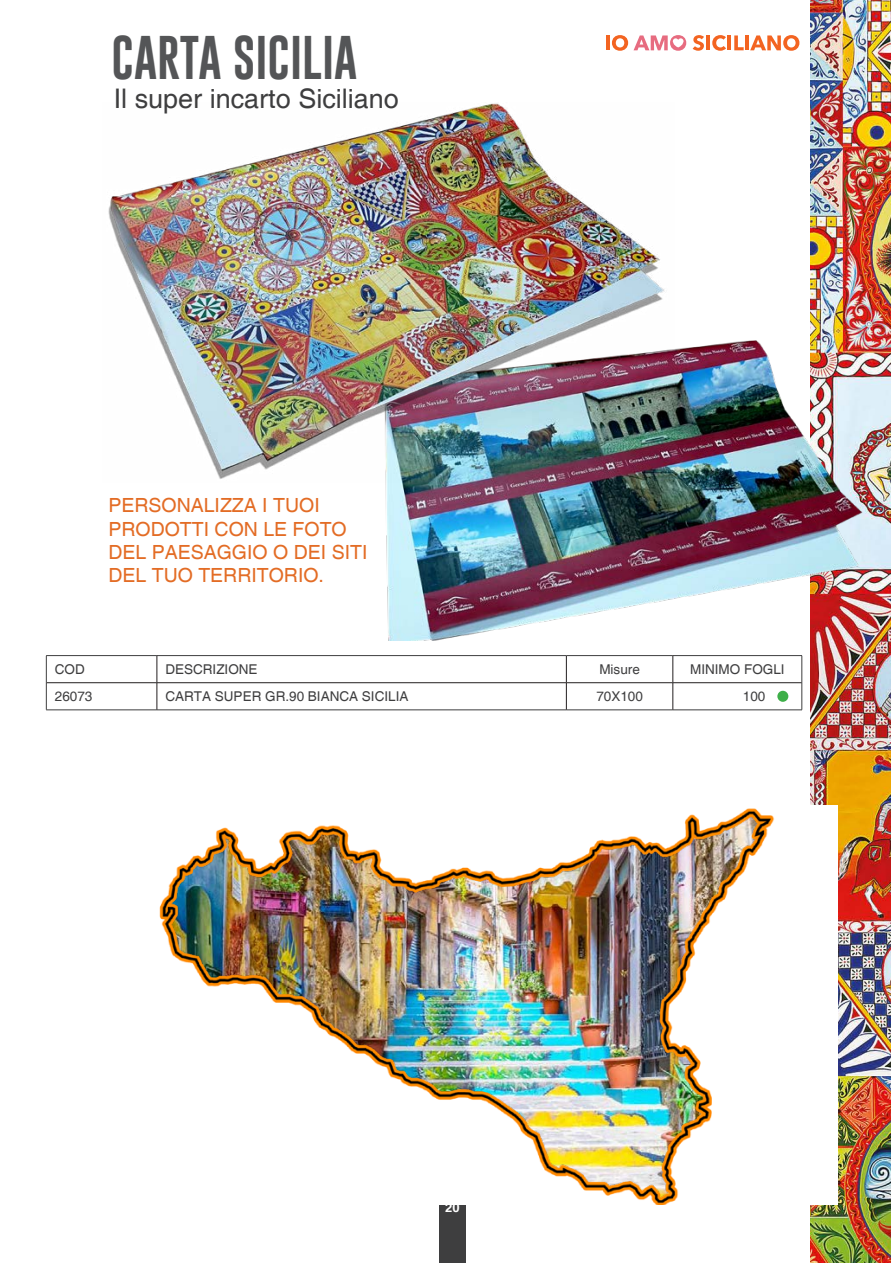
<style>
.page{position:relative;width:893px;height:1263px;background:#fff}
.page>*{position:absolute;margin:0;border:0;box-sizing:border-box;transform-origin:0 0}
.t1{font:45px "Gobold Uplow";color:#545557}
.t2{font:27px "Helvetica";color:#3e3e3f}
.t3{font:19.5px "Helvetica";color:#e36c25}
.t4{font:13.5px "Helvetica";color:#3e3e3f}
.t5{font:700 12.9px "Helvetica";color:#fff}
</style>
<div class="page">
<img style="left:810px;top:0;width:81px;height:1263px">
<hr style="left:606px;top:35px;width:4px;height:15px;background:#f36421">
<svg style="left:612px;top:35px;width:16px;height:16px"></svg>
<svg style="left:693px;top:35px;width:11px;height:16px"></svg>
<hr style="left:706px;top:35px;width:4px;height:15px;background:#f36421">
<svg style="left:712px;top:35px;width:14px;height:16px"></svg>
<hr style="left:728px;top:35px;width:3px;height:15px;background:#f36421">
<svg style="left:734px;top:35px;width:10px;height:15px"></svg>
<hr style="left:745px;top:35px;width:4px;height:15px;background:#f36421">
<svg style="left:750px;top:35px;width:49px;height:16px"></svg>
<svg style="left:634px;top:35px;width:52px;height:16px"></svg>
<div style="left:439px;top:1193px;width:27px;height:70px;background:#3e3e3f"></div>
<hr style="left:46px;top:655px;width:111px;height:1px;background:#3e3e3f">
<hr style="left:157px;top:655px;width:409px;height:1px;background:#3e3e3f">
<hr style="left:566px;top:655px;width:107px;height:1px;background:#3e3e3f">
<hr style="left:673px;top:655px;width:129px;height:1px;background:#3e3e3f">
<svg style="left:46px;top:656px;width:1px;height:54px"></svg>
<svg style="left:802px;top:656px;width:1px;height:54px"></svg>
<hr style="left:46px;top:710px;width:111px;height:1px;background:#3e3e3f">
<hr style="left:157px;top:710px;width:409px;height:1px;background:#3e3e3f">
<hr style="left:566px;top:710px;width:107px;height:1px;background:#3e3e3f">
<hr style="left:673px;top:710px;width:129px;height:1px;background:#3e3e3f">
<hr style="left:47px;top:682px;width:110px;height:1px;background:#231f20">
<hr style="left:157px;top:682px;width:409px;height:1px;background:#231f20">
<svg style="left:157px;top:656px;width:1px;height:54px"></svg>
<hr style="left:566px;top:682px;width:107px;height:1px;background:#231f20">
<svg style="left:566px;top:656px;width:1px;height:54px"></svg>
<hr style="left:673px;top:682px;width:129px;height:1px;background:#231f20">
<svg style="left:673px;top:656px;width:1px;height:54px"></svg>
<img style="left:385px;top:316px;width:505px;height:325px">
<img style="left:108px;top:103px;width:567px;height:380px">
<img style="left:159px;top:806px;width:679px;height:399px">
<div style="left:777px;top:691px;width:11px;height:11px;background:#3eaf49;border-radius:50%"></div>
<p class="t1" style="left:112px;top:22px;width:247px">CARTA SICILIA</p>
<p class="t2" style="left:114px;top:83px;width:287px">Il super incarto Siciliano</p>
<p class="t3" style="left:108px;top:494px;width:213px">PERSONALIZZA I TUOI</p>
<p class="t3" style="left:108px;top:517px;width:240px">PRODOTTI CON LE FOTO</p>
<p class="t3" style="left:108px;top:541px;width:261px">DEL PAESAGGIO O DEI SITI</p>
<p class="t3" style="left:108px;top:564px;width:217px">DEL TUO TERRITORIO.</p>
<p class="t4" style="left:55px;top:662px;width:31px">COD</p>
<p class="t4" style="left:165px;top:662px;width:94px">DESCRIZIONE</p>
<p class="t4" style="left:599px;top:661px;width:42px">Misure</p>
<p class="t4" style="left:690px;top:661px;width:96px">MINIMO FOGLI</p>
<p class="t4" style="left:55px;top:688px;width:39px">26073</p>
<p class="t4" style="left:165px;top:689px;width:245px">CARTA SUPER GR.90 BIANCA SICILIA</p>
<p class="t4" style="left:596px;top:688px;width:48px">70X100</p>
<p class="t4" style="left:743px;top:688px;width:24px">100</p>
<p class="t5" style="left:445px;top:1199px;width:16px">20</p>
</div>
